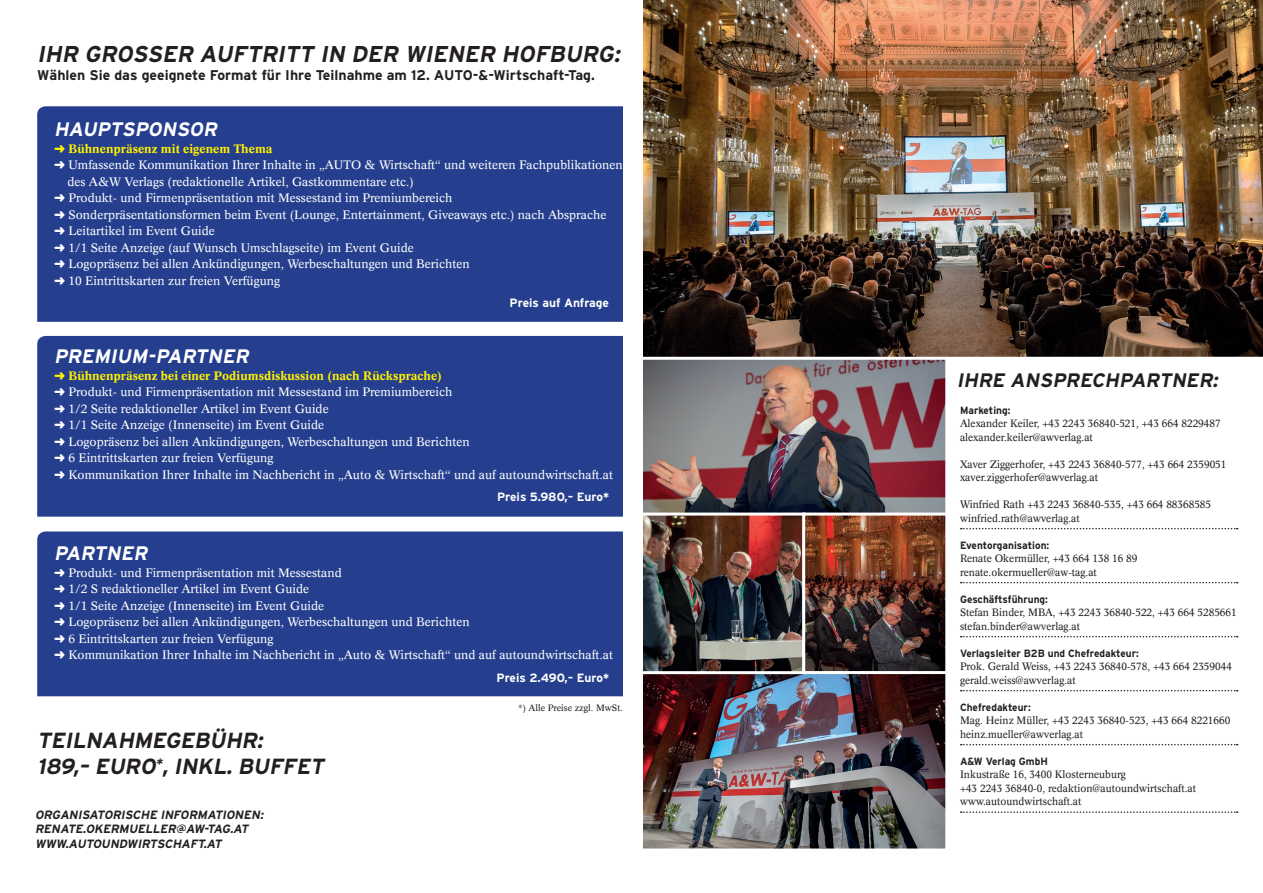
<style>
.page{position:relative;width:1263px;height:893px;background:#fff}
.page>*{position:absolute;margin:0;border:0;box-sizing:border-box;transform-origin:0 0}
.t1{font:italic 700 22.8px "Interstate";letter-spacing:.14em;color:#231f20}
.t2{font:italic 700 21.9px/26.8px "Interstate";color:#231f20}
.t3{font:italic 700 19.5px "Interstate";color:#fff}
.t4{font:italic 700 19.5px "Interstate";color:#231f20}
.t5{font:700 14.1px "Interstate";color:#231f20}
.t6{font:12px/16.5px "Concorde";color:#fff}
.t7{font:italic 700 12px/14.4px "Interstate";color:#231f20}
.t8{font:700 12px "Interstate";color:#fff}
.t9{font:700 12px "Concorde";color:#fff101}
.t10{font:10.5px/13.5px "Concorde";color:#231f20;scale:.96 1}
.t11{font:700 10.5px "Interstate";color:#231f20;scale:.96 1}
.t12{font:9px "Concorde";color:#231f20}
.s1{color:#fff101}
.s2{font-weight:700;color:#fff101}
</style>
<div class="page">
<div style="left:37px;top:531px;width:586px;height:165px;background:#253f8e"></div>
<div style="left:37px;top:106px;width:586px;height:216px;background:#253f8e"></div>
<div style="left:37px;top:336px;width:586px;height:181px;background:#253f8e"></div>
<img style="left:644px;top:360px;width:300px;height:153px">
<div style="left:640px;top:345px;width:308px;height:181px;border:3px solid #fff"></div>
<img style="left:644px;top:674px;width:300px;height:173px">
<div style="left:640px;top:670px;width:308px;height:181px;border:3px solid #fff"></div>
<img style="left:644px;top:517px;width:157px;height:153px">
<div style="left:640px;top:513px;width:165px;height:161px;border:3px solid #fff"></div>
<img style="left:806px;top:517px;width:138px;height:153px">
<div style="left:802px;top:513px;width:146px;height:161px;border:3px solid #fff"></div>
<img style="left:640px;top:0;width:623px;height:360px">
<svg style="left:961px;top:528px;width:277px;height:1px"></svg>
<svg style="left:961px;top:582px;width:277px;height:1px"></svg>
<svg style="left:961px;top:636px;width:277px;height:1px"></svg>
<svg style="left:961px;top:690px;width:277px;height:1px"></svg>
<svg style="left:961px;top:744px;width:277px;height:1px"></svg>
<svg style="left:961px;top:811px;width:277px;height:2px"></svg>
<h1 class="t1" style="left:37px;top:41px;width:589px">I HR GROSSER AUFTRITT IN DER WIENER HOFBURG:</h1>
<p class="t5" style="left:37px;top:67px;width:408px">Wählen Sie das geeignete Format für I hre Teilnahme am 12. AUTO</p>
<p class="t5" style="left:473px;top:67px;width:124px">-&amp;-Wirtschaft-Tag.</p>
<h3 class="t3" style="left:54px;top:118px;width:168px">HAUPTSPONSOR</h3>
<p class="t9" style="left:54px;top:141px;width:220px">➜ Bühnenpräsenz mit eigenem Thema</p>
<p class="t6" style="left:54px;top:156px;width:570px">➜ Umfassende Kommunikation Ihrer Inhalte in „AUTO &amp; Wirtschaft“ und weiteren Fachpublikationen</p>
<p class="t6" style="left:67px;top:173px;width:348px">des A&amp;W Verlags (redaktionelle Artikel, Gastkommentare etc.)</p>
<p class="t6" style="left:54px;top:189px;width:400px">➜ Produkt- und Firmenpräsentation mit Messestand im Premiumbereich</p>
<p class="t6" style="left:54px;top:206px;width:554px">➜ Sonderpräsentationsformen beim Event (Lounge, Entertainment, Giveaways etc.) nach Absprache</p>
<p class="t6" style="left:54px;top:222px;width:162px">➜ Leitartikel im Event Guide</p>
<p class="t6" style="left:54px;top:239px;width:361px">➜ 1/1 Seite Anzeige (auf Wunsch Umschlagseite) im Event Guide</p>
<p class="t6" style="left:54px;top:255px;width:417px">➜ Logopräsenz bei allen Ankündigungen, Werbeschaltungen und Berichten</p>
<p class="t6" style="left:54px;top:272px;width:228px">➜ 10 Eintrittskarten zur freien Verfügung</p>
<p class="t8" style="left:510px;top:296px;width:101px">Preis auf Anfrage</p>
<h3 class="t3" style="left:54px;top:345px;width:200px">PREMIUM-PARTNER</h3>
<p class="t6" style="left:54px;top:367px;width:561px"><span class="s1">➜</span> <span class="s2">Bühnenpräsenz bei einer Podiumsdiskussion (nach Rücksprache)<br></span>➜ Produkt- und Firmenpräsentation mit Messestand im Premiumbereich<br>➜ 1/2 Seite redaktioneller Artikel im Event Guide<br>➜ 1/1 Seite Anzeige (Innenseite) im Event Guide<br>➜ Logopräsenz bei allen Ankündigungen, Werbeschaltungen und Berichten<br>➜ 6 Eintrittskarten zur freien Verfügung<br>➜ Kommunikation Ihrer Inhalte im Nachbericht in „Auto &amp; Wirtschaft“ und auf autoundwirtschaft.at</p>
<p class="t8" style="left:497px;top:490px;width:113px">Preis 5.980,– Euro*</p>
<h3 class="t3" style="left:54px;top:542px;width:99px">PARTNER</h3>
<p class="t6" style="left:54px;top:564px;width:561px">➜ Produkt- und Firmenpräsentation mit Messestand<br>➜ 1/2 S redaktioneller Artikel im Event Guide<br>➜ 1/1 Seite Anzeige (Innenseite) im Event Guide<br>➜ Logopräsenz bei allen Ankündigungen, Werbeschaltungen und Berichten<br>➜ 6 Eintrittskarten zur freien Verfügung<br>➜ Kommunikation Ihrer Inhalte im Nachbericht in „Auto &amp; Wirtschaft“ und auf autoundwirtschaft.at</p>
<p class="t8" style="left:496px;top:671px;width:114px">Preis 2.490,– Euro*</p>
<h2 class="t2" style="left:37px;top:726px;width:292px">TEILNAHMEGEBÜHR:<br>189,– EURO<sup>*</sup>, INKL. BUFFET</h2>
<p class="t7" style="left:35px;top:807px;width:232px">ORGANISATORISCHE INFORMATIONEN:<br>RENATE.OKERMUELLER@AW-TAG</p>
<p class="t7" style="left:230px;top:822px;width:22px">.AT</p>
<p class="t7" style="left:35px;top:836px;width:12px">WWW</p>
<p class="t7" style="left:65px;top:836px;width:160px">.AUTOUNDWIRTSCHAFT.AT</p>
<p class="t12" style="left:518px;top:702px;width:106px">*) Alle Preise zzgl. MwSt.</p>
<h3 class="t4" style="left:957px;top:370px;width:266px">IHRE ANSPRECHPARTNER:</h3>
<p class="t11" style="left:960px;top:404px;width:54px">Marketing:</p>
<p class="t10" style="left:960px;top:416px;width:273px">Alexander Keiler, +43 2243 36840-521, +43 664 8229487 alexander.keiler@awverlag.at</p>
<p class="t10" style="left:960px;top:457px;width:279px">Xaver Ziggerhofer, +43 2243 36840-577, +43 664 2359051 xaver.ziggerhofer@awverlag.at</p>
<p class="t10" style="left:960px;top:497px;width:263px">Winfried Rath +43 2243 36840-535, +43 664 88368585 winfried.rath@awverlag.at</p>
<p class="t11" style="left:960px;top:539px;width:95px">Eventorganisation:</p>
<p class="t10" style="left:960px;top:551px;width:186px">Renate Okermüller, +43 664 138 16 89 renate.okermueller@aw-tag.at</p>
<p class="t11" style="left:960px;top:593px;width:93px">Geschäftsführung:</p>
<p class="t10" style="left:960px;top:605px;width:290px">Stefan Binder, MBA, +43 2243 36840-522, +43 664 5285661 stefan.binder@awverlag.at</p>
<p class="t11" style="left:960px;top:647px;width:188px">Verlagsleiter B2B und Chefredakteur:</p>
<p class="t10" style="left:960px;top:659px;width:285px">Prok. Gerald Weiss, +43 2243 36840-578, +43 664 2359044 gerald.weiss@awverlag.at</p>
<p class="t11" style="left:960px;top:701px;width:75px">Chefredakteur:</p>
<p class="t10" style="left:960px;top:713px;width:283px">Mag. Heinz Müller, +43 2243 36840-523, +43 664 8221660 heinz.mueller@awverlag.at</p>
<p class="t11" style="left:960px;top:755px;width:91px">A&amp;W Verlag GmbH</p>
<p class="t10" style="left:960px;top:767px;width:247px">Inkustraße 16, 3400 Klosterneuburg<br>+43 2243 36840-0, redaktion@autoundwirtschaft.at www.autoundwirtschaft.at</p>
</div>
